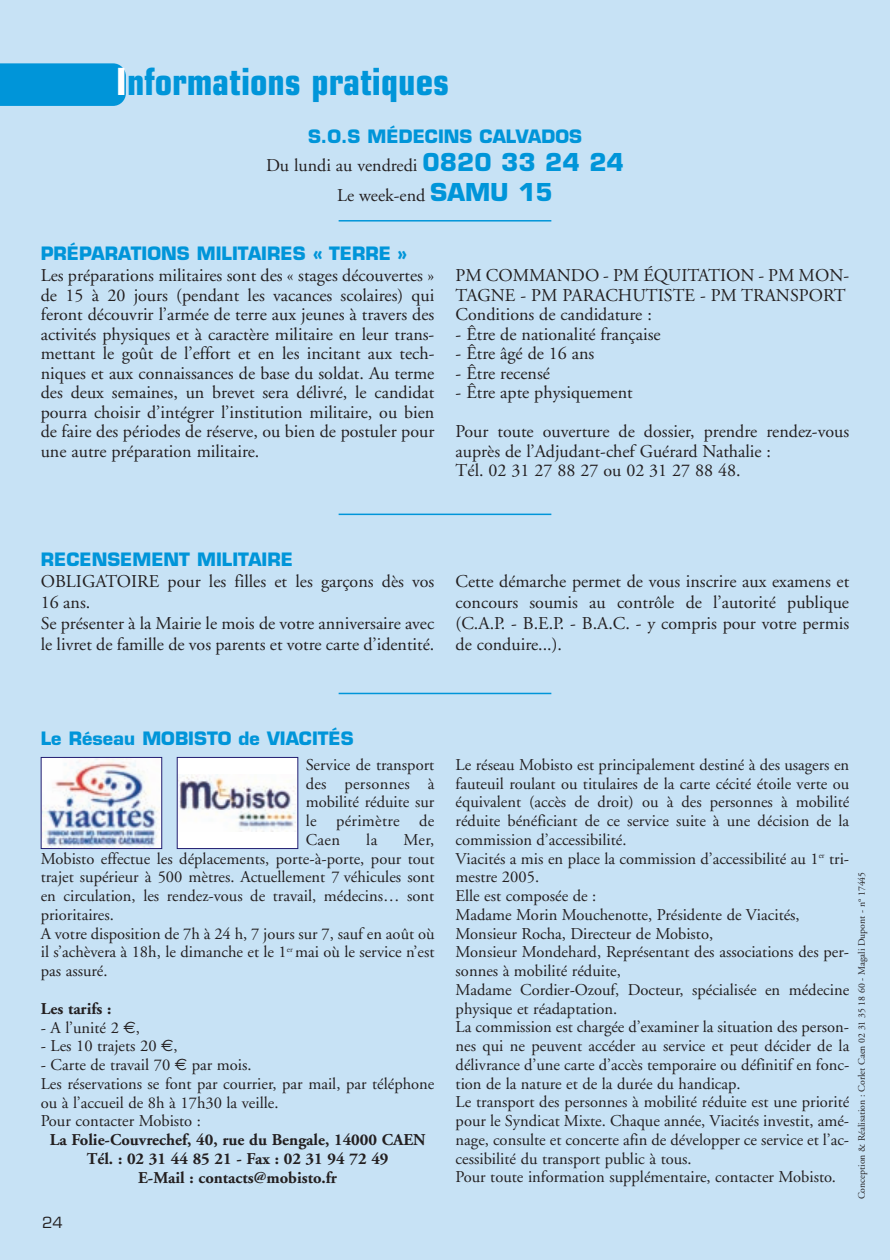
<style>
.page{position:relative;width:890px;height:1260px;background:#fff}
.page>*{position:absolute;margin:0;border:0;box-sizing:border-box;transform-origin:0 0}
.t1{font:700 condensed 37.5px "Eurostile";color:#0095d9}
.t2{font:18px/19.5px "Adobe Garamond";color:#231f20}
.t3{font:700 18px "Eurostile";color:#0095d9}
.t4{font:16.5px/18.8px "Adobe Garamond";color:#231f20}
.t5{font:700 16.5px/18.8px "Adobe Garamond";color:#231f20;text-align:center}
.t6{font:15px "Eurostile";color:#231f20}
.t7{font:9.75px "Adobe Garamond";color:#231f20}
.s1{color:#fff}
.s2{font-family:"Eurostile";font-weight:700;font-size:24px;color:#0095d9}
.s3{font-family:"Euro Sans"}
</style>
<div class="page">
<div style="left:0;top:0;width:889px;height:1259px;background:#c7e2f5"></div>
<h1 class="t1" style="left:116px;top:68px;width:335px"><span class="s1">I</span>nformations pratiques</h1>
<p class="t3" style="left:308px;top:129px;width:275px">S.O.S MÉDECINS CALVADOS</p>
<p class="t2" style="left:266px;top:152px;width:359px;line-height:30px;text-align:center">Du lundi au vendredi <span class="s2">0820 33 24 24<br></span>Le week-end <span class="s2">SAMU 15</span></p>
<p class="t3" style="left:41px;top:246px;width:368px">PRÉPARATIONS MILITAIRES « TERRE »</p>
<p class="t2" style="left:41px;top:267px;width:395px;text-align:justify">Les préparations militaires sont des « stages découvertes » de 15 à 20 jours (pendant les vacances scolaires) qui feront découvrir l’armée de terre aux jeunes à travers des activités physiques et à caractère militaire en leur trans&shy;mettant le goût de l’effort et en les incitant aux tech&shy;niques et aux connaissances de base du soldat. Au terme des deux semaines, un brevet sera délivré, le candidat pourra choisir d’intégrer l’institution militaire, ou bien de faire des périodes de réserve, ou bien de postuler pour une autre préparation militaire.</p>
<p class="t2" style="left:455px;top:267px;width:395px">PM COMMANDO - PM ÉQUITATION - PM MON-<br>TAGNE - PM PARACHUTISTE - PM TRANSPORT<br>Conditions de candidature :</p>
<p class="t2" style="left:455px;top:326px;width:206px">- Être de nationalité française</p>
<p class="t2" style="left:455px;top:345px;width:140px">- Être âgé de 16 ans</p>
<p class="t2" style="left:455px;top:365px;width:96px">- Être recensé</p>
<p class="t2" style="left:455px;top:374px;width:395px;line-height:39px">- Être apte physiquement<br>Pour toute ouverture de dossier, prendre rendez-vous</p>
<p class="t2" style="left:455px;top:443px;width:317px">auprès de l’Adjudant-chef Guérard Nathalie :<br>Tél. 02 31 27 88 27 ou 02 31 27 88 48.</p>
<p class="t3" style="left:41px;top:552px;width:254px">RECENSEMENT MILITAIRE</p>
<p class="t2" style="left:41px;top:573px;width:395px;line-height:21px">OBLIGATOIRE pour les filles et les garçons dès vos 16 ans.<br>Se présenter à la Mairie le mois de votre anniversaire avec le livret de famille de vos parents et votre carte d’identité.</p>
<p class="t2" style="left:455px;top:573px;width:395px;line-height:21px;text-align:justify">Cette démarche permet de vous inscrire aux examens et concours soumis au contrôle de l’autorité publique (C.A.P. - B.E.P. - B.A.C. - y compris pour votre permis de conduire...).</p>
<p class="t3" style="left:41px;top:731px;width:314px">Le Réseau MOBISTO de VIACITÉS</p>
<p class="t4" style="left:305px;top:756px;width:130px;text-align:justify">Service de transport des personnes à mobilité réduite sur le périmètre de Caen</p>
<p class="t4" style="left:366px;top:831px;width:13px">la</p>
<p class="t4" style="left:41px;top:831px;width:395px;text-indent:363px">Mer, Mobisto effectue les déplacements, porte-à-porte, pour tout trajet supérieur à 500 mètres. Actuellement 7 véhicules sont en circulation, les rendez-vous de travail, médecins… sont prioritaires.<br>A votre disposition de 7h à 24 h, 7 jours sur 7, sauf en août où il s’achèvera à 18h, le dimanche et le 1<sup>er</sup> mai où le service n’est pas assuré.</p>
<p class="t5" style="left:41px;top:1000px;width:72px">Les tarifs :</p>
<p class="t4" style="left:41px;top:1019px;width:101px">- A l’unité 2 <span class="s3">€</span>,</p>
<p class="t4" style="left:41px;top:1038px;width:138px">- Les 10 trajets 20 <span class="s3">€</span>,</p>
<p class="t4" style="left:41px;top:1056px;width:395px">- Carte de travail 70 <span class="s3">€</span> par mois.<br>Les réservations se font par courrier, par mail, par téléphone ou à l’accueil de 8h à 17h30 la veille.<br>Pour contacter Mobisto :</p>
<p class="t5" style="left:50px;top:1131px;width:377px">La Folie-Couvrechef, 40, rue du Bengale, 14000 CAEN<br>Tél. : 02 31 44 85 21 - Fax : 02 31 94 72 49<br>E-Mail : contacts@mobisto.fr</p>
<p class="t6" style="left:42px;top:1216px;width:22px">24</p>
<p class="t4" style="left:455px;top:756px;width:395px">Le réseau Mobisto est principalement destiné à des usagers en fauteuil roulant ou titulaires de la carte cécité étoile verte ou équivalent (accès de droit) ou à des personnes à mobilité réduite bénéficiant de ce service suite à une décision de la commission d’accessibilité.<br>Viacités a mis en place la commission d’accessibilité au 1<sup>er</sup> tri&shy;mestre 2005.<br>Elle est composée de :<br>Madame Morin Mouchenotte, Présidente de Viacités, Monsieur Rocha, Directeur de Mobisto,<br>Monsieur Mondehard, Représentant des associations des per&shy;sonnes à mobilité réduite,<br>Madame Cordier-Ozouf, Docteur, spécialisée en médecine physique et réadaptation.<br>La commission est chargée d’examiner la situation des person&shy;nes qui ne peuvent accéder au service et peut décider de la délivrance d’une carte d’accès temporaire ou définitif en fonc&shy;tion de la nature et de la durée du handicap.<br>Le transport des personnes à mobilité réduite est une priorité pour le Syndicat Mixte. Chaque année, Viacités investit, amé&shy;nage, consulte et concerte afin de développer ce service et l’ac&shy;cessibilité du transport public à tous.<br>Pour toute information supplémentaire, contacter Mobisto.</p>
<p class="t7" style="left:857px;top:1199px;width:329px;rotate:-90deg">Conception &amp; Réalisation : Corlet Caen 02 31 35 18 60 - Magali Dupont - n° 17445</p>
</div>
